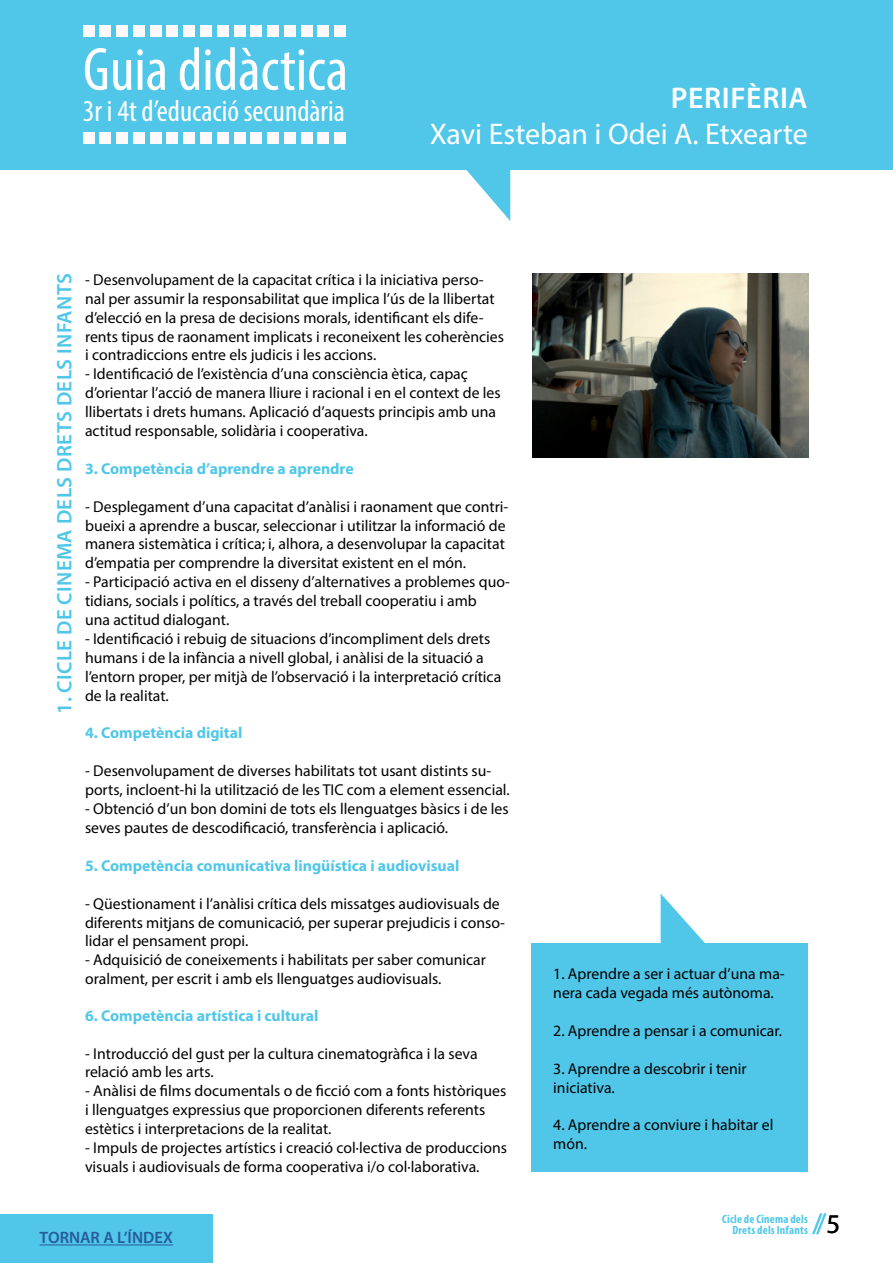
<style>
.page{position:relative;width:893px;height:1263px;background:#fff}
.page>*{position:absolute;margin:0;border:0;box-sizing:border-box;transform-origin:0 0}
.t1{font:condensed 61.5px "Myriad Pro";color:#fff}
.t2{font:condensed 30.45px "Myriad Pro";color:#fff}
.t3{font:30px "Myriad Pro";color:#fff}
.t4{font:600 30px "Myriad Pro";letter-spacing:.02em;color:#fff}
.t5{font:28.5px "Myriad Pro";color:#50c7e9}
.t6{font:600 21px "Myriad Pro";letter-spacing:.02em;color:#50c7e9}
.t7{font:600 16.5px "Myriad Pro";color:#275b9b}
.t8{font:15.75px/18.9px "Myriad Pro";color:#000}
.t9{font:700 15.75px "Myriad Pro";color:#50c7e9}
.t10{font:700 condensed 12px/10.5px "Myriad Pro";letter-spacing:.015em;color:#50c7e9;text-align:right}
.s1{font-size:27px;color:#000}
</style>
<div class="page">
<div style="left:0;top:0;width:893px;height:169px;background:#50c7e9"></div>
<svg style="left:459px;top:169px;width:51px;height:52px"></svg>
<div style="left:83px;top:26px;width:11px;height:11px;background:#fefafc"></div>
<div style="left:100px;top:26px;width:11px;height:11px;background:#fefafc"></div>
<div style="left:116px;top:26px;width:12px;height:11px;background:#fefafc"></div>
<div style="left:133px;top:26px;width:12px;height:11px;background:#fefafc"></div>
<div style="left:150px;top:26px;width:11px;height:11px;background:#fefafc"></div>
<div style="left:167px;top:26px;width:11px;height:11px;background:#fefafc"></div>
<div style="left:183px;top:26px;width:12px;height:11px;background:#fefafc"></div>
<div style="left:200px;top:26px;width:12px;height:11px;background:#fefafc"></div>
<div style="left:217px;top:26px;width:11px;height:11px;background:#fefafc"></div>
<div style="left:234px;top:26px;width:11px;height:11px;background:#fefafc"></div>
<div style="left:251px;top:26px;width:11px;height:11px;background:#fefafc"></div>
<div style="left:267px;top:26px;width:12px;height:11px;background:#fefafc"></div>
<div style="left:284px;top:26px;width:12px;height:11px;background:#fefafc"></div>
<div style="left:301px;top:26px;width:11px;height:11px;background:#fefafc"></div>
<div style="left:318px;top:26px;width:11px;height:11px;background:#fefafc"></div>
<div style="left:334px;top:26px;width:12px;height:11px;background:#fefafc"></div>
<div style="left:83px;top:132px;width:11px;height:12px;background:#fefafc"></div>
<div style="left:100px;top:132px;width:11px;height:12px;background:#fefafc"></div>
<div style="left:116px;top:132px;width:12px;height:12px;background:#fefafc"></div>
<div style="left:133px;top:132px;width:12px;height:12px;background:#fefafc"></div>
<div style="left:150px;top:132px;width:11px;height:12px;background:#fefafc"></div>
<div style="left:167px;top:132px;width:11px;height:12px;background:#fefafc"></div>
<div style="left:183px;top:132px;width:12px;height:12px;background:#fefafc"></div>
<div style="left:200px;top:132px;width:12px;height:12px;background:#fefafc"></div>
<div style="left:217px;top:132px;width:11px;height:12px;background:#fefafc"></div>
<div style="left:234px;top:132px;width:11px;height:12px;background:#fefafc"></div>
<div style="left:251px;top:132px;width:11px;height:12px;background:#fefafc"></div>
<div style="left:267px;top:132px;width:12px;height:12px;background:#fefafc"></div>
<div style="left:284px;top:132px;width:12px;height:12px;background:#fefafc"></div>
<div style="left:301px;top:132px;width:11px;height:12px;background:#fefafc"></div>
<div style="left:318px;top:132px;width:11px;height:12px;background:#fefafc"></div>
<div style="left:334px;top:132px;width:12px;height:12px;background:#fefafc"></div>
<div style="left:0;top:1214px;width:213px;height:49px;background:#50c7e9"></div>
<hr style="left:40px;top:1244px;width:133px;height:1px;background:#275b9b">
<svg style="left:661px;top:894px;width:44px;height:49px"></svg>
<div style="left:531px;top:943px;width:277px;height:229px;background:#50c7e9"></div>
<img style="left:532px;top:273px;width:276px;height:185px">
<h1 class="t1" style="left:83px;top:32px;width:267px">Guia didàctica</h1>
<h2 class="t2" style="left:83px;top:93px;width:263px">3r i 4t d’educació secundària</h2>
<h3 class="t4" style="left:671px;top:79px;width:138px">PERIFÈRIA</h3>
<h3 class="t3" style="left:430px;top:115px;width:380px">Xavi Esteban i Odei A. Etxearte</h3>
<h3 class="t6" style="left:51px;top:714px;width:442px;rotate:-90deg">1. CICLE DE CINEMA DELS DRETS DELS INFANTS</h3>
<p class="t8" style="left:85px;top:270px;width:420px">- Desenvolupament de la capacitat crítica i la iniciativa perso&shy;nal per assumir la responsabilitat que implica l’ús de la llibertat d’elecció en la presa de decisions morals, identificant els dife&shy;rents tipus de raonament implicats i reconeixent les coherències i contradiccions entre els judicis i les accions.</p>
<p class="t8" style="left:85px;top:364px;width:417px">- Identificació de l’existència d’una consciència ètica, capaç d’orientar l’acció de manera lliure i racional i en el context de les llibertats i drets humans. Aplicació d’aquests principis amb una actitud responsable, solidària i cooperativa.</p>
<p class="t9" style="left:85px;top:458px;width:270px">3. Competència d’aprendre a aprendre</p>
<p class="t8" style="left:85px;top:497px;width:425px">- Desplegament d’una capacitat d’anàlisi i raonament que contri&shy;bueixi a aprendre a buscar, seleccionar i utilitzar la informació de manera sistemàtica i crítica; i, alhora, a desenvolupar la capacitat d’empatia per comprendre la diversitat existent en el món.</p>
<p class="t8" style="left:85px;top:572px;width:427px">- Participació activa en el disseny d’alternatives a problemes quo&shy;tidians, socials i polítics, a través del treball cooperatiu i amb<br>una actitud dialogant.</p>
<p class="t8" style="left:85px;top:629px;width:418px">- Identificació i rebuig de situacions d’incompliment dels drets humans i de la infància a nivell global, i anàlisi de la situació a l’entorn proper, per mitjà de l’observació i la interpretació crítica de la realitat.</p>
<p class="t9" style="left:85px;top:723px;width:159px">4. Competència digital</p>
<p class="t8" style="left:85px;top:761px;width:426px">- Desenvolupament de diverses habilitats tot usant distints su&shy;ports, incloent-hi la utilització de les TIC com a element essencial.</p>
<p class="t8" style="left:85px;top:799px;width:425px">- Obtenció d’un bon domini de tots els llenguatges bàsics i de les seves pautes de descodificació, transferència i aplicació.</p>
<p class="t9" style="left:85px;top:855px;width:376px">5. Competència comunicativa lingüística i audiovisual</p>
<p class="t8" style="left:85px;top:894px;width:422px">- Qüestionament i l’anàlisi crítica dels missatges audiovisuals de diferents mitjans de comunicació, per superar prejudicis i conso&shy;lidar el pensament propi.</p>
<p class="t8" style="left:85px;top:950px;width:402px">- Adquisició de coneixements i habilitats per saber comunicar oralment, per escrit i amb els llenguatges audiovisuals.</p>
<p class="t9" style="left:85px;top:1005px;width:235px">6. Competència artística i cultural</p>
<p class="t8" style="left:85px;top:1043px;width:394px">- Introducció del gust per la cultura cinematogràfica i la seva relació amb les arts.</p>
<p class="t8" style="left:85px;top:1081px;width:423px">- Anàlisi de films documentals o de ficció com a fonts històriques i llenguatges expressius que proporcionen diferents referents estètics i interpretacions de la realitat.</p>
<p class="t8" style="left:85px;top:1138px;width:423px">- Impuls de projectes artístics i creació col·lectiva de produccions visuals i audiovisuals de forma cooperativa i/o col·laborativa.</p>
<p class="t7" style="left:40px;top:1227px;width:135px">TORNAR A L’ÍNDEX</p>
<p class="t8" style="left:553px;top:964px;width:233px">1. Aprendre a ser i actuar d’una ma&shy;nera cada vegada més autònoma.</p>
<p class="t8" style="left:553px;top:1021px;width:230px">2. Aprendre a pensar i a comunicar.</p>
<p class="t8" style="left:553px;top:1058px;width:195px">3. Aprendre a descobrir i tenir iniciativa.</p>
<p class="t8" style="left:553px;top:1115px;width:222px">4. Aprendre a conviure i habitar el món.</p>
<h3 class="t5" style="left:812px;top:1206px;width:29px">//<span class="s1">5</span></h3>
<p class="t10" style="left:722px;top:1213px;width:87px">Cicle de Cinema dels<br>Drets dels Infants</p>
</div>
